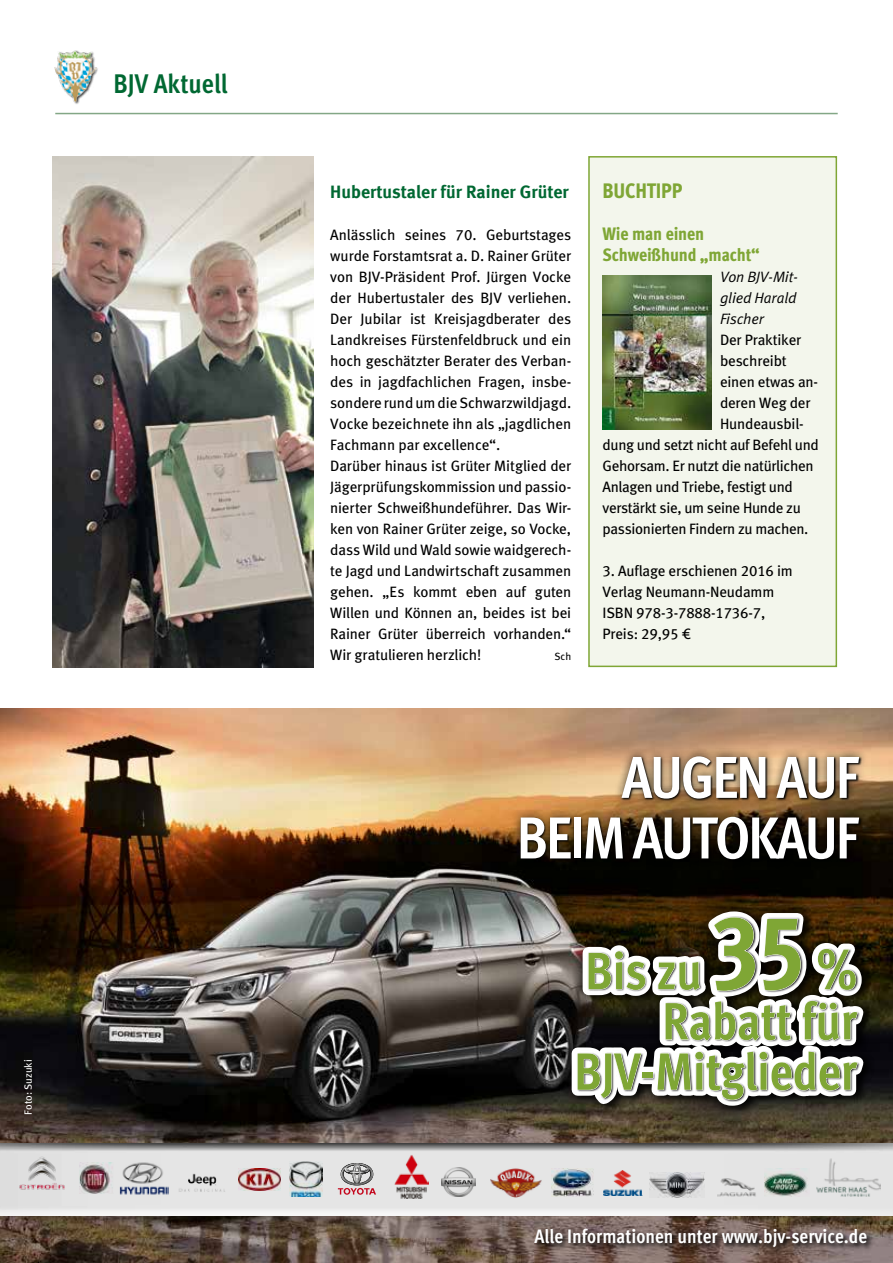
<style>
.page{position:relative;width:893px;height:1263px;background:#fff}
.page>*{position:absolute;margin:0;border:0;box-sizing:border-box;transform-origin:0 0}
.t1{font:700 59.1px/60.6px "Meta Cond";letter-spacing:-.035em;color:#fff;text-align:right}
.t2{font:700 52.35px/50.2px "Meta Cond";letter-spacing:-.01em;color:#7fa635;text-align:right}
.t3{font:700 27px "Meta Cond";color:#006832}
.t4{font:21px "Meta Cond Extra Bold LF";letter-spacing:-.01em;color:#7fa635}
.t5{font:700 19.5px "Meta Cond";color:#fff}
.t6{font:18px/21px "Meta Cond Extra Bold LF";letter-spacing:-.01em;color:#7fa635}
.t7{font:18px "Meta Bold LF";color:#006832}
.t8{font:15px/21px "Meta Book LF";letter-spacing:-.005em;color:#000}
.t9{font:italic 15px/21px "Meta Normal LF";letter-spacing:-.01em;color:#000;text-align:justify}
.t10{font:10.5px "Meta Book LF";letter-spacing:.005em;color:#fff}
.t11{font:10.5px "Meta Book LF";color:#000}
.s1{font-size:57.3px}
</style>
<div class="page">
<div style="left:54px;top:50px;width:44px;height:55px;background:#000;opacity:.75"></div>
<img style="left:54px;top:50px;width:42px;height:55px">
<hr style="left:55px;top:113px;width:783px;height:1px;background:#83a786">
<img style="left:53px;top:156px;width:260px;height:511px">
<img style="left:0;top:1217px;width:893px;height:46px">
<img style="left:776px;top:708px;width:117px;height:434px">
<img style="left:0;top:708px;width:675px;height:434px">
<div style="left:0;top:1207px;width:893px;height:10px;background:#f7f7f7"></div>
<div style="left:0;top:1142px;width:893px;height:72px;background:#000;opacity:.75"></div>
<svg style="left:533px;top:1227px;width:342px;height:27px;background:#5d4e49"></svg>
<img style="left:873px;top:1156px;width:7px;height:41px">
<img style="left:174px;top:1172px;width:56px;height:21px">
<img style="left:442px;top:1167px;width:33px;height:29px">
<img style="left:394px;top:1154px;width:35px;height:44px">
<img style="left:120px;top:1156px;width:48px;height:43px">
<img style="left:17px;top:1149px;width:50px;height:44px">
<img style="left:238px;top:1169px;width:43px;height:21px">
<img style="left:289px;top:1161px;width:34px;height:35px">
<img style="left:490px;top:1168px;width:53px;height:30px">
<img style="left:80px;top:1162px;width:34px;height:32px">
<svg style="left:338px;top:1163px;width:38px;height:32px"></svg>
<div style="left:511px;top:747px;width:357px;height:121px;background:#000;opacity:.75"></div>
<svg style="left:675px;top:112px;width:48px;height:793px"></svg>
<svg style="left:723px;top:112px;width:53px;height:793px"></svg>
<svg style="left:549px;top:905px;width:324px;height:332px"></svg>
<div style="left:589px;top:157px;width:247px;height:509px;background:#f3f6ec"></div>
<div style="left:588px;top:156px;width:249px;height:511px;border:2px solid #7fa635"></div>
<img style="left:602px;top:276px;width:109px;height:153px">
<h3 class="t3" style="left:113px;top:68px;width:116px">BJV Aktuell</h3>
<p class="t10" style="left:22px;top:1115px;width:57px;rotate:-90deg">Foto: Suzuki</p>
<p class="t7" style="left:330px;top:181px;width:240px">Hubertustaler für Rainer Grüter</p>
<p class="t8" style="left:330px;top:224px;width:242px">Anlässlich seines 70. Geburtstages wurde Forstamtsrat a. D. Rainer Grüter von BJV-Präsident Prof. Jürgen Vocke der Hubertustaler des BJV verliehen.<br>Der Jubilar ist Kreisjagdberater des Landkreises Fürstenfeldbruck und ein hoch geschätzter Berater des Verban&shy;des in jagdfachlichen Fragen, insbe&shy;sondere rund um die Schwarzwildjagd.<br>Vocke bezeichnete ihn als „jagdlichen Fachmann par excellence“.<br>Darüber hinaus ist Grüter Mitglied der Jägerprüfungskommission und passio&shy;nierter Schweißhundeführer. Das Wir&shy;ken von Rainer Grüter zeige, so Vocke, dass Wild und Wald sowie waidgerech&shy;te Jagd und Landwirtschaft zusammen gehen. „Es kommt eben auf guten Willen und Können an, beides ist bei Rainer Grüter überreich vorhanden.“ Wir gratulieren herzlich!</p>
<p class="t11" style="left:554px;top:650px;width:18px">Sch</p>
<h3 class="t4" style="left:602px;top:178px;width:81px">BUCHTIPP</h3>
<p class="t6" style="left:602px;top:223px;width:159px">Wie man einen<br>Schweißhund „macht“</p>
<p class="t9" style="left:720px;top:266px;width:79px">Von BJV-Mit&shy;glied Harald Fischer</p>
<p class="t8" style="left:720px;top:329px;width:83px">Der Praktiker</p>
<p class="t8" style="left:720px;top:350px;width:68px">beschreibt</p>
<p class="t8" style="left:720px;top:371px;width:100px">einen etwas an-</p>
<p class="t8" style="left:720px;top:392px;width:92px">deren Weg der</p>
<p class="t8" style="left:720px;top:413px;width:85px">Hundeausbil-</p>
<p class="t8" style="left:602px;top:434px;width:218px">dung und setzt nicht auf Befehl und</p>
<p class="t8" style="left:602px;top:455px;width:213px">Gehorsam. Er nutzt die natürlichen</p>
<p class="t8" style="left:602px;top:476px;width:192px">Anlagen und Triebe, festigt und</p>
<p class="t8" style="left:602px;top:497px;width:200px">verstärkt sie, um seine Hunde zu</p>
<p class="t8" style="left:602px;top:518px;width:207px">passionierten Findern zu machen.</p>
<p class="t8" style="left:602px;top:560px;width:192px">3. Auflage erschienen 2016 im<br>Verlag Neumann-Neudamm<br>ISBN 978-3-7888-1736-7,<br>Preis: 29,95 €</p>
<h1 class="t1" style="left:517px;top:746px;width:343px">AUGEN AUF<br>BEIM AUTOKAUF</h1>
<h2 class="t2" style="left:574px;top:945px;width:285px">Bis zu <sup>35</sup> <span class="s1">%<br></span>Rabatt für<br>BJV-Mitglieder</h2>
<h3 class="t5" style="left:535px;top:1224px;width:334px">Alle Informationen unter www.bjv-service.de</h3>
</div>
